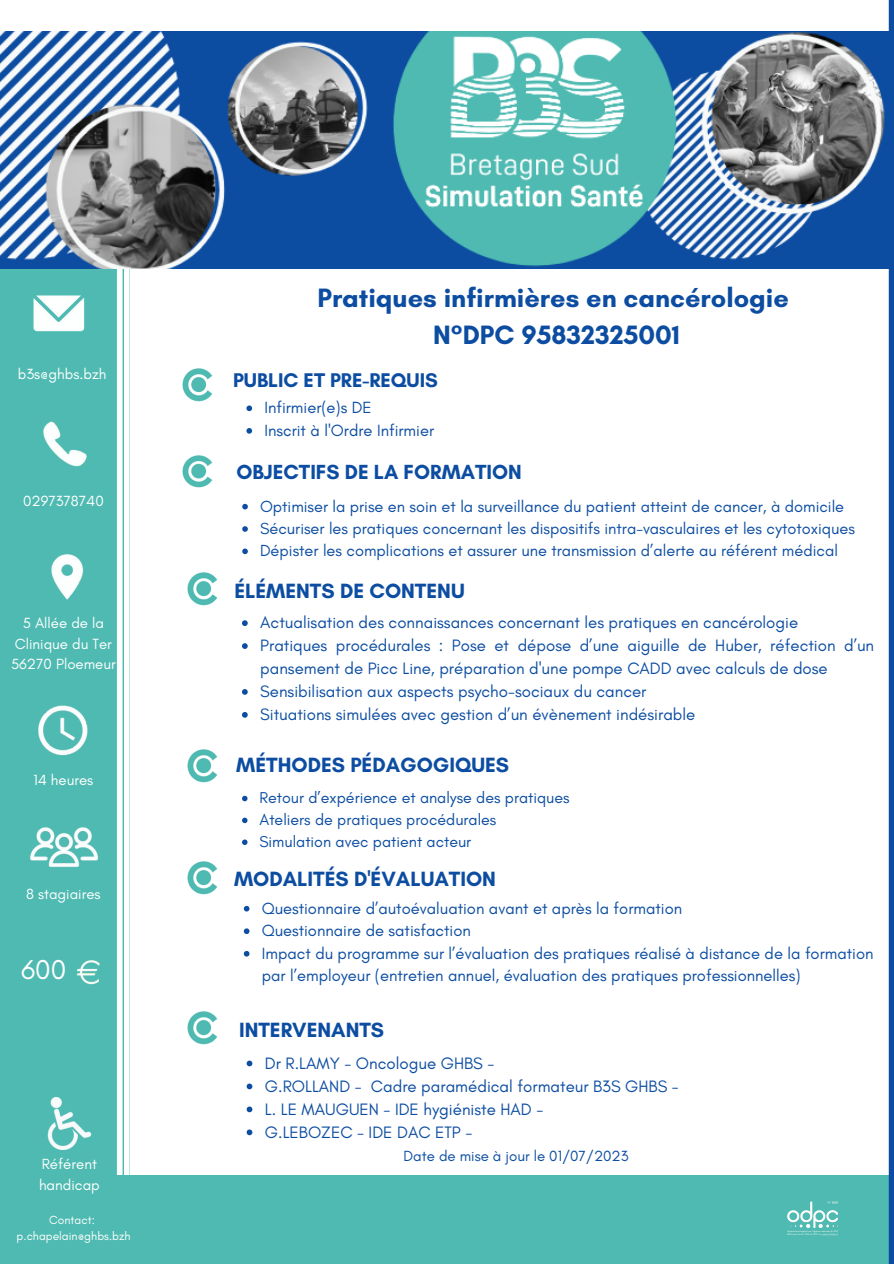
<style>
.page{position:relative;width:894px;height:1264px;background:#fff}
.page>*{position:absolute;margin:0;border:0;box-sizing:border-box;transform-origin:0 0}
.t1{font:27.75px "Glacial Indifference";color:#fff}
.t2{font:700 27px "Glacial Indifference";color:#0c4da2}
.t3{font:700 21px "Glacial Indifference";color:#0c4da2}
.t4{font:700 20.85px "Glacial Indifference";color:#0c4da2}
.t5{font:700 20.25px "Glacial Indifference";color:#0c4da2}
.t6{font:16.8px/23px "Glacial Indifference";color:#0c4da2}
.t7{font:16.5px/22.5px "Glacial Indifference";color:#0c4da2}
.t8{font:16.35px "Glacial Indifference";color:#0c4da2}
.t9{font:16.05px "Glacial Indifference";color:#0c4da2}
.t10{font:15px/20.2px "Glacial Indifference";color:#fff;text-align:center}
.t11{font:15px "Glacial Indifference";color:#0c4da2}
.t12{font:12px "Glacial Indifference";color:#fff}
</style>
<div class="page">
<div style="left:0;top:261px;width:130px;height:1002px;background:#4ebab1"></div>
<img style="left:33px;top:295px;width:52px;height:37px">
<img style="left:43px;top:421px;width:44px;height:46px">
<img style="left:51px;top:554px;width:33px;height:46px">
<img style="left:38px;top:705px;width:50px;height:51px">
<img style="left:30px;top:827px;width:69px;height:40px">
<img style="left:76px;top:960px;width:24px;height:25px">
<img style="left:47px;top:1097px;width:45px;height:52px">
<div style="left:117px;top:249px;width:5px;height:1014px;background:#fff"></div>
<div style="left:124px;top:256px;width:6px;height:1007px;background:#fff"></div>
<div style="left:0;top:1175px;width:893px;height:88px;background:#4ebab1"></div>
<div style="left:888px;top:0;width:5px;height:1263px;background:#0c4da2"></div>
<img style="left:182px;top:368px;width:31px;height:34px">
<img style="left:182px;top:455px;width:31px;height:33px">
<img style="left:187px;top:572px;width:30px;height:34px">
<img style="left:787px;top:1201px;width:52px;height:35px">
<img style="left:187px;top:749px;width:30px;height:34px">
<svg style="left:242px;top:795px;width:5px;height:6px"></svg>
<svg style="left:242px;top:817px;width:5px;height:6px"></svg>
<svg style="left:242px;top:839px;width:5px;height:6px"></svg>
<img style="left:187px;top:861px;width:30px;height:34px">
<svg style="left:244px;top:905px;width:5px;height:6px"></svg>
<svg style="left:244px;top:928px;width:5px;height:6px"></svg>
<svg style="left:244px;top:950px;width:5px;height:6px"></svg>
<img style="left:187px;top:1011px;width:30px;height:34px">
<img style="left:0;top:32px;width:888px;height:236px">
<svg style="left:242px;top:620px;width:6px;height:6px"></svg>
<svg style="left:242px;top:643px;width:6px;height:6px"></svg>
<svg style="left:242px;top:689px;width:6px;height:5px"></svg>
<svg style="left:242px;top:712px;width:6px;height:5px"></svg>
<svg style="left:246px;top:405px;width:6px;height:6px"></svg>
<svg style="left:246px;top:428px;width:6px;height:5px"></svg>
<svg style="left:242px;top:504px;width:6px;height:5px"></svg>
<svg style="left:242px;top:526px;width:6px;height:6px"></svg>
<svg style="left:242px;top:548px;width:6px;height:6px"></svg>
<svg style="left:246px;top:1060px;width:6px;height:6px"></svg>
<svg style="left:246px;top:1083px;width:6px;height:6px"></svg>
<svg style="left:246px;top:1106px;width:6px;height:6px"></svg>
<svg style="left:246px;top:1129px;width:6px;height:6px"></svg>
<p class="t10" style="left:18px;top:363px;width:90px">b3s@ghbs.bzh</p>
<p class="t10" style="left:23px;top:491px;width:82px">0297378740</p>
<p class="t10" style="left:15px;top:613px;width:98px">5 Allée de la<br>Clinique du Ter</p>
<p class="t10" style="left:11px;top:653px;width:106px">56270 Ploemeur</p>
<p class="t10" style="left:33px;top:769px;width:61px">14 heures</p>
<p class="t10" style="left:26px;top:883px;width:76px">8 stagiaires</p>
<p class="t1" style="left:21px;top:952px;width:47px">600</p>
<p class="t10" style="left:39px;top:1153px;width:62px;text-align:left">Référent handicap</p>
<p class="t12" style="left:49px;top:1212px;width:47px">Contact:</p>
<p class="t12" style="left:17px;top:1228px;width:115px">p.chapelain@ghbs.bzh</p>
<p class="t2" style="left:317px;top:281px;width:473px">Pratiques infirmières en cancérologie</p>
<p class="t2" style="left:433px;top:318px;width:248px">N°DPC 95832325001</p>
<p class="t5" style="left:233px;top:367px;width:206px">PUBLIC ET PRE-REQUIS</p>
<p class="t7" style="left:264px;top:396px;width:109px">Infirmier(e)s DE</p>
<p class="t7" style="left:264px;top:419px;width:171px">Inscrit à l'Ordre Infirmier</p>
<p class="t4" style="left:236px;top:459px;width:287px">OBJECTIFS DE LA FORMATION</p>
<p class="t8" style="left:260px;top:496px;width:585px">Optimiser la prise en soin et la surveillance du patient atteint de cancer, à domicile</p>
<p class="t8" style="left:260px;top:518px;width:596px">Sécuriser les pratiques concernant les dispositifs intra-vasculaires et les cytotoxiques</p>
<p class="t8" style="left:260px;top:541px;width:579px">Dépister les complications et assurer une transmission d’alerte au référent médical</p>
<p class="t3" style="left:234px;top:578px;width:232px">ÉLÉMENTS DE CONTENU</p>
<p class="t6" style="left:260px;top:611px;width:539px">Actualisation des connaissances concernant les pratiques en cancérologie</p>
<p class="t6" style="left:260px;top:634px;width:615px">Pratiques procédurales : Pose et dépose d’une aiguille de Huber, réfection d’un pansement de Picc Line, préparation d'une pompe CADD avec calculs de dose</p>
<p class="t6" style="left:260px;top:679px;width:387px">Sensibilisation aux aspects psycho-sociaux du cancer</p>
<p class="t6" style="left:260px;top:702px;width:436px">Situations simulées avec gestion d’un évènement indésirable</p>
<p class="t3" style="left:236px;top:752px;width:274px">MÉTHODES PÉDAGOGIQUES</p>
<p class="t9" style="left:259px;top:788px;width:311px">Retour d’expérience et analyse des pratiques</p>
<p class="t9" style="left:259px;top:810px;width:238px">Ateliers de pratiques procédurales</p>
<p class="t9" style="left:259px;top:832px;width:213px">Simulation avec patient acteur</p>
<p class="t3" style="left:234px;top:866px;width:263px">MODALITÉS D'ÉVALUATION</p>
<p class="t7" style="left:262px;top:896px;width:422px">Questionnaire d’autoévaluation avant et après la formation</p>
<p class="t7" style="left:262px;top:919px;width:210px">Questionnaire de satisfaction</p>
<p class="t7" style="left:262px;top:941px;width:613px">Impact du programme sur l’évaluation des pratiques réalisé à distance de la formation par l’employeur (entretien annuel, évaluation des pratiques professionnelles)</p>
<p class="t3" style="left:239px;top:1016px;width:146px">INTERVENANTS</p>
<p class="t6" style="left:265px;top:1051px;width:231px">Dr R.LAMY - Oncologue GHBS -</p>
<p class="t6" style="left:265px;top:1074px;width:415px">G.ROLLAND - Cadre paramédical formateur B3S GHBS -</p>
<p class="t6" style="left:265px;top:1097px;width:280px">L. LE MAUGUEN - IDE hygiéniste HAD -</p>
<p class="t6" style="left:265px;top:1120px;width:209px">G.LEBOZEC - IDE DAC ETP -</p>
<p class="t11" style="left:403px;top:1146px;width:226px">Date de mise à jour le 01/07/2023</p>
</div>
